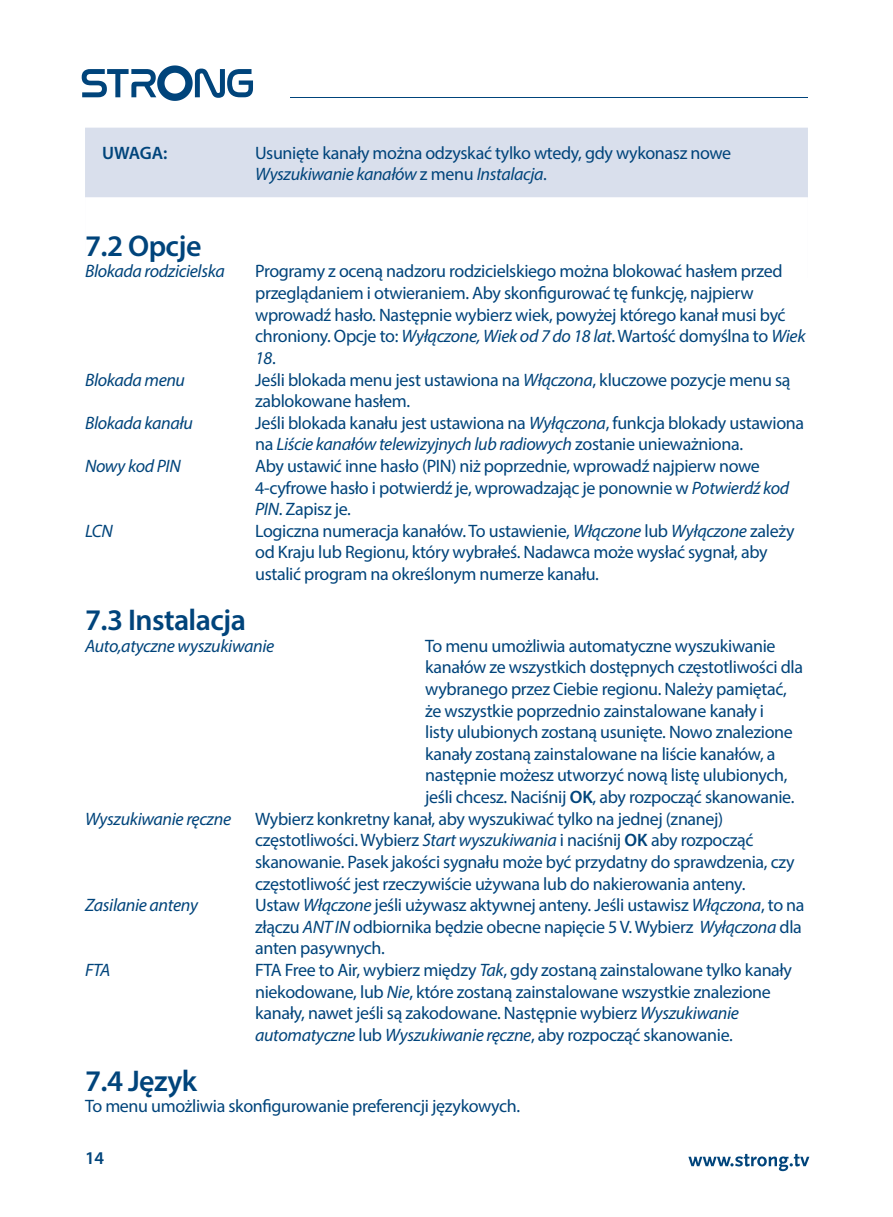
<style>
.page{position:relative;width:893px;height:1217px;background:#fff}
.page>*{position:absolute;margin:0;border:0;box-sizing:border-box;transform-origin:0 0}
.t1{font:600 30px "Myriad Pro";letter-spacing:-.02em;color:#00447b}
.t2{font:18px/21.6px "Myriad Pro";letter-spacing:-.02em;color:#00447b}
.t3{font:italic 18px "Myriad Pro";letter-spacing:-.02em;color:#00447b}
.t4{font:600 18px "Myriad Pro";letter-spacing:-.02em;color:#00447b}
.s1{font-style:italic}
.s2{font-weight:600}
</style>
<div class="page">
<div style="left:85px;top:128px;width:723px;height:150px;background:#d9dfec"></div>
<div style="left:85px;top:197px;width:723px;height:105px;background:#fff"></div>
<svg style="left:688px;top:1153px;width:121px;height:17px"></svg>
<hr style="left:290px;top:97px;width:518px;height:1px;background:#00447b">
<svg style="left:82px;top:65px;width:171px;height:36px"></svg>
<p class="t4" style="left:102px;top:141px;width:67px">UWAGA:</p>
<p class="t2" style="left:255px;top:141px;width:478px">Usunięte kanały można odzyskać tylko wtedy, gdy wykonasz nowe<br><span class="s1">Wyszukiwanie kanałów</span> z menu <span class="s1">Instalacja</span>.</p>
<h1 class="t1" style="left:85px;top:226px;width:118px">7.2 Opcje</h1>
<p class="t3" style="left:85px;top:260px;width:141px">Blokada rodzicielska</p>
<p class="t2" style="left:255px;top:260px;width:552px">Programy z oceną nadzoru rodzicielskiego można blokować hasłem przed przeglądaniem i otwieraniem. Aby skonfigurować tę funkcję, najpierw wprowadź hasło. Następnie wybierz wiek, powyżej którego kanał musi być chroniony. Opcje to: <span class="s1">Wyłączone, Wiek od 7 do 18 lat</span>. Wartość domyślna to <span class="s1">Wiek 18</span>.</p>
<p class="t3" style="left:85px;top:368px;width:102px">Blokada menu</p>
<p class="t2" style="left:255px;top:368px;width:537px">Jeśli blokada menu jest ustawiona na <span class="s1">Włączona</span>, kluczowe pozycje menu są zablokowane hasłem.</p>
<p class="t3" style="left:85px;top:411px;width:109px">Blokada kanału</p>
<p class="t2" style="left:255px;top:411px;width:551px">Jeśli blokada kanału jest ustawiona na <span class="s1">Wyłączona</span>, funkcja blokady ustawiona na <span class="s1">Liście kanałów telewizyjnych lub radiowych</span> zostanie unieważniona.</p>
<p class="t3" style="left:85px;top:454px;width:97px">Nowy kod PIN</p>
<p class="t2" style="left:255px;top:455px;width:536px">Aby ustawić inne hasło (PIN) niż poprzednie, wprowadź najpierw nowe<br>4-cyfrowe hasło i potwierdź je, wprowadzając je ponownie w <span class="s1">Potwierdź kod<br>PIN</span>. Zapisz je.</p>
<p class="t3" style="left:85px;top:519px;width:29px">LCN</p>
<p class="t2" style="left:255px;top:519px;width:541px">Logiczna numeracja kanałów. To ustawienie, <span class="s1">Włączone</span> lub <span class="s1">Wyłączone</span> zależy od Kraju lub Regionu, który wybrałeś. Nadawca może wysłać sygnał, aby ustalić program na określonym numerze kanału.</p>
<h1 class="t1" style="left:85px;top:600px;width:162px">7.3 Instalacja</h1>
<p class="t3" style="left:85px;top:634px;width:191px">Auto,atyczne wyszukiwanie</p>
<p class="t2" style="left:425px;top:634px;width:379px">To menu umożliwia automatyczne wyszukiwanie kanałów ze wszystkich dostępnych częstotliwości dla wybranego przez Ciebie regionu. Należy pamiętać, że wszystkie poprzednio zainstalowane kanały i<br>listy ulubionych zostaną usunięte. Nowo znalezione kanały zostaną zainstalowane na liście kanałów, a następnie możesz utworzyć nową listę ulubionych, jeśli chcesz. Naciśnij <span class="s2">OK</span>, aby rozpocząć skanowanie.</p>
<p class="t3" style="left:85px;top:807px;width:148px">Wyszukiwanie ręczne</p>
<p class="t2" style="left:255px;top:807px;width:541px">Wybierz konkretny kanał, aby wyszukiwać tylko na jednej (znanej) częstotliwości. Wybierz <span class="s1">Start wyszukiwania</span> i naciśnij <span class="s2">OK</span> aby rozpocząć skanowanie. Pasek jakości sygnału może być przydatny do sprawdzenia, czy częstotliwość jest rzeczywiście używana lub do nakierowania anteny.</p>
<p class="t3" style="left:85px;top:893px;width:114px">Zasilanie anteny</p>
<p class="t2" style="left:255px;top:893px;width:551px">Ustaw <span class="s1">Włączone</span> jeśli używasz aktywnej anteny. Jeśli ustawisz <span class="s1">Włączona</span>, to na złączu <span class="s1">ANT IN</span> odbiornika będzie obecne napięcie 5 V. Wybierz <span class="s1">Wyłączona</span> dla anten pasywnych.</p>
<p class="t3" style="left:85px;top:958px;width:27px">FTA</p>
<p class="t2" style="left:255px;top:958px;width:538px">FTA Free to Air, wybierz między <span class="s1">Tak</span>, gdy zostaną zainstalowane tylko kanały niekodowane, lub <span class="s1">Nie</span>, które zostaną zainstalowane wszystkie znalezione kanały, nawet jeśli są zakodowane. Następnie wybierz <span class="s1">Wyszukiwanie automatyczne</span> lub <span class="s1">Wyszukiwanie ręczne</span>, aby rozpocząć skanowanie.</p>
<h1 class="t1" style="left:85px;top:1061px;width:114px">7.4 Język</h1>
<p class="t2" style="left:85px;top:1095px;width:437px">To menu umożliwia skonfigurowanie preferencji językowych.</p>
<p class="t4" style="left:85px;top:1146px;width:20px">14</p>
</div>
